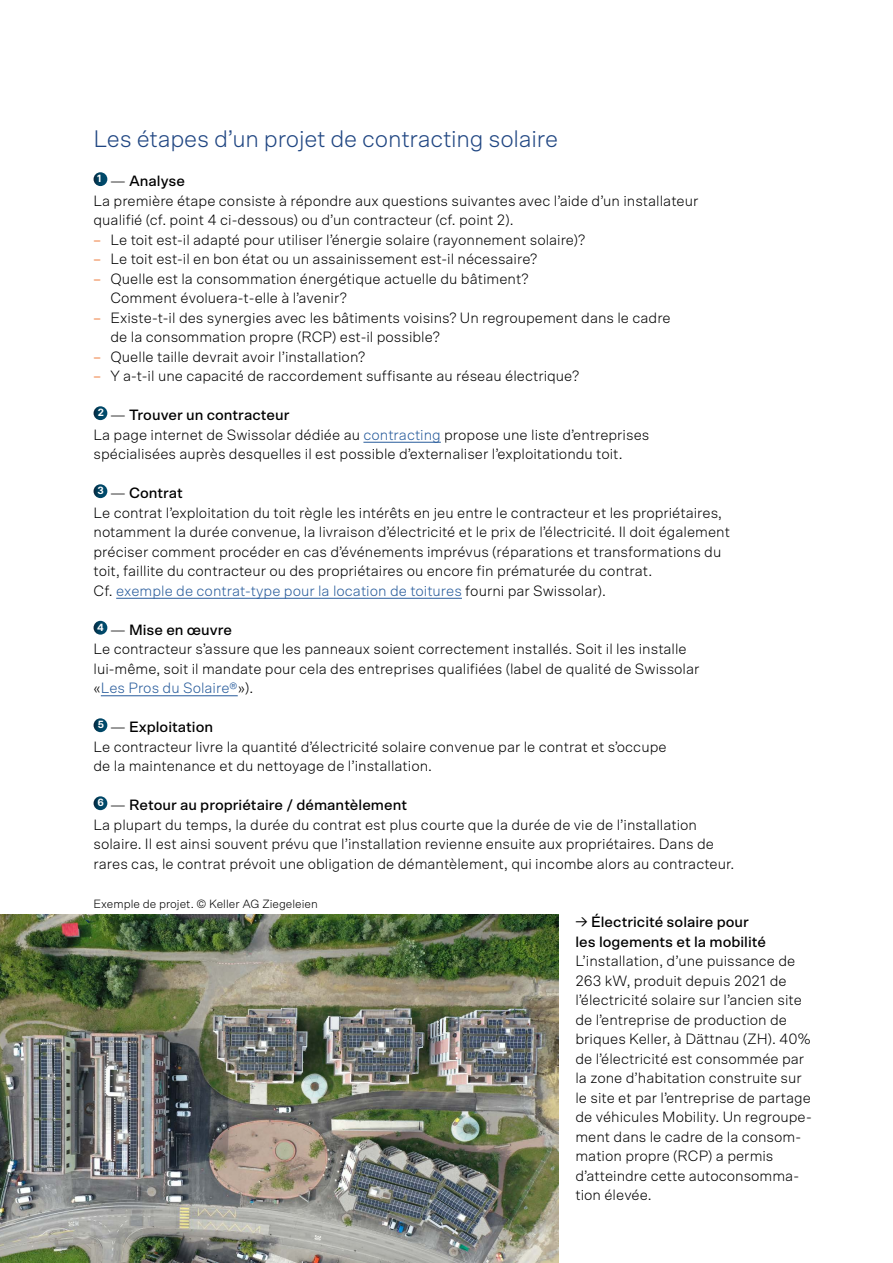
<style>
.page{position:relative;width:893px;height:1263px;background:#fff}
.page>*{position:absolute;margin:0;border:0;box-sizing:border-box;transform-origin:0 0}
.t1{font:300 24px "Scto Grotesk A";letter-spacing:-.01em;color:#204682}
.t2{font:300 15px/19.5px "Scto Grotesk A";color:#000}
.t3{font:500 15px/19.5px "Scto Grotesk A";color:#000}
.t4{font:300 12px "Scto Grotesk A";color:#000}
.s1{font-weight:500}
.s2{color:#ea5b0b}
.s3{color:#275b9b}
</style>
<div class="page">
<hr style="left:363px;top:442px;width:78px;height:1px;background:#275b9b">
<hr style="left:116px;top:598px;width:346px;height:1px;background:#275b9b">
<hr style="left:101px;top:695px;width:137px;height:1px;background:#275b9b">
<svg style="left:94px;top:172px;width:13px;height:14px"></svg>
<svg style="left:94px;top:406px;width:13px;height:14px"></svg>
<svg style="left:94px;top:484px;width:13px;height:14px"></svg>
<svg style="left:94px;top:621px;width:13px;height:14px"></svg>
<svg style="left:94px;top:718px;width:13px;height:14px"></svg>
<svg style="left:94px;top:796px;width:13px;height:14px"></svg>
<img style="left:0;top:915px;width:558px;height:348px">
<h1 class="t1" style="left:94px;top:125px;width:466px">Les étapes d’un projet de contracting solaire</h1>
<p class="t2" style="left:94px;top:171px;width:606px"><sup>1</sup> — <span class="s1">Analyse<br></span>La première étape consiste à répondre aux questions suivantes avec l’aide d’un installateur qualifié (cf. point 4 ci-dessous) ou d’un contracteur (cf. point 2).</p>
<p class="t2" style="left:94px;top:229px;width:493px"><span class="s2">–</span> Le toit est-il adapté pour utiliser l’énergie solaire (rayonnement solaire)?</p>
<p class="t2" style="left:94px;top:249px;width:445px"><span class="s2">–</span> Le toit est-il en bon état ou un assainissement est-il nécessaire?</p>
<p class="t2" style="left:111px;top:268px;width:420px;text-indent:-17px"><span class="s2">–</span> Quelle est la consommation énergétique actuelle du bâtiment?<br>Comment évoluera-t-elle à l’avenir?</p>
<p class="t2" style="left:111px;top:307px;width:562px;text-indent:-17px"><span class="s2">–</span> Existe-t-il des synergies avec les bâtiments voisins? Un regroupement dans le cadre de la consommation propre (RCP) est-il possible?</p>
<p class="t2" style="left:94px;top:346px;width:273px"><span class="s2">–</span> Quelle taille devrait avoir l’installation?</p>
<p class="t2" style="left:94px;top:366px;width:487px"><span class="s2">–</span> Y a-t-il une capacité de raccordement suffisante au réseau électrique?</p>
<p class="t2" style="left:94px;top:405px;width:557px"><sup>2</sup> — <span class="s1">Trouver un contracteur<br></span>La page internet de Swissolar dédiée au <span class="s3">contracting</span> propose une liste d’entreprises spécialisées auprès desquelles il est possible d’externaliser l’exploitationdu toit.</p>
<p class="t2" style="left:94px;top:483px;width:638px"><sup>3</sup> — <span class="s1">Contrat<br></span>Le contrat l’exploitation du toit règle les intérêts en jeu entre le contracteur et les propriétaires, notamment la durée convenue, la livraison d’électricité et le prix de l’électricité. Il doit également préciser comment procéder en cas d’événements imprévus (réparations et transformations du toit, faillite du contracteur ou des propriétaires ou encore fin prématurée du contrat.<br>Cf. <span class="s3">exemple de contrat-type pour la location de toitures</span> fourni par Swissolar).</p>
<p class="t2" style="left:94px;top:619px;width:607px"><sup>4</sup> — <span class="s1">Mise en œuvre<br></span>Le contracteur s’assure que les panneaux soient correctement installés. Soit il les installe lui-même, soit il mandate pour cela des entreprises qualifiées (label de qualité de Swissolar «<span class="s3">Les Pros du Solaire®</span>»).</p>
<p class="t2" style="left:94px;top:717px;width:575px"><sup>5</sup> — <span class="s1">Exploitation<br></span>Le contracteur livre la quantité d’électricité solaire convenue par le contrat et s’occupe de la maintenance et du nettoyage de l’installation.</p>
<p class="t2" style="left:94px;top:795px;width:642px"><sup>6</sup> — <span class="s1">Retour au propriétaire / démantèlement<br></span>La plupart du temps, la durée du contrat est plus courte que la durée de vie de l’installation solaire. Il est ainsi souvent prévu que l’installation revienne ensuite aux propriétaires. Dans de rares cas, le contrat prévoit une obligation de démantèlement, qui incombe alors au contracteur.</p>
<p class="t4" style="left:94px;top:896px;width:226px">Exemple de projet. © Keller AG Ziegeleien</p>
<p class="t3" style="left:575px;top:912px;width:192px">→ Électricité solaire pour les logements et la mobilité</p>
<p class="t2" style="left:575px;top:951px;width:238px">L’installation, d’une puissance de<br>263 kW, produit depuis 2021 de l’électricité solaire sur l’ancien site de l’entreprise de production de briques Keller, à Dättnau (ZH). 40% de l’électricité est consommée par la zone d’habitation construite sur le site et par l’entreprise de partage de véhicules Mobility. Un regroupe&shy;ment dans le cadre de la consom&shy;mation propre (RCP) a permis d’atteindre cette autoconsomma&shy;tion élevée.</p>
</div>
